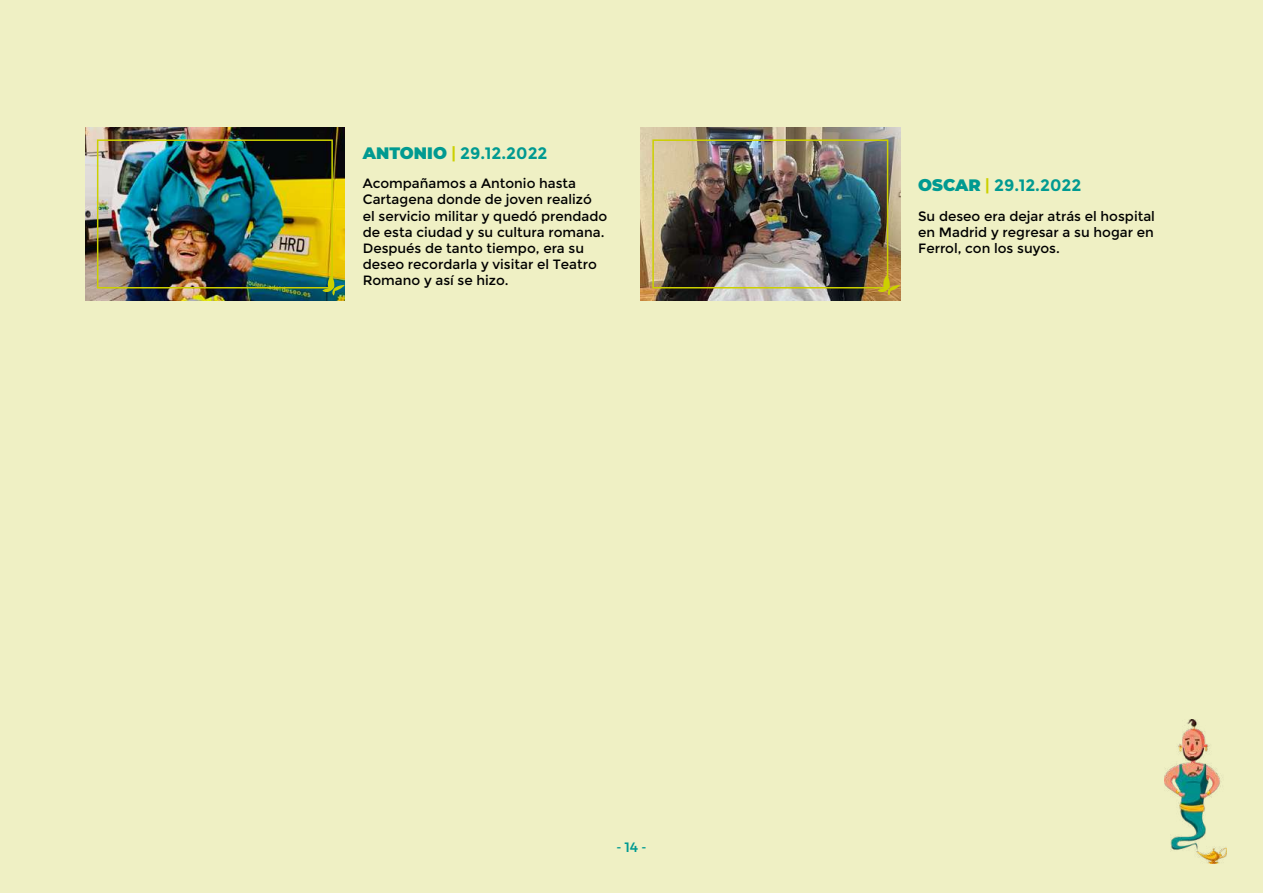
<style>
.page{position:relative;width:1263px;height:893px;background:#eff0c4}
.page>*{position:absolute;margin:0;border:0;box-sizing:border-box;transform-origin:0 0}
.t1{font:700 16.5px "Montserrat";color:#009a91}
.t2{font:13.5px/16.2px "Montserrat";color:#000}
.t3{font:500 13.5px "Montserrat";color:#009a91}
.s1{font-weight:900}
.s2{color:#ccd000}
</style>
<div class="page">
<img style="left:1164px;top:720px;width:63px;height:143px">
<img style="left:85px;top:128px;width:260px;height:172px">
<div style="left:97px;top:139px;width:236px;height:149px;border:2px solid #ccd000"></div>
<svg style="left:322px;top:275px;width:23px;height:21px"></svg>
<img style="left:640px;top:128px;width:260px;height:172px">
<div style="left:652px;top:139px;width:236px;height:149px;border:2px solid #ccd000"></div>
<svg style="left:878px;top:275px;width:22px;height:21px"></svg>
<p class="t1" style="left:363px;top:143px;width:186px"><span class="s1">ANTONIO</span> <span class="s2">|</span> 29.12.2022</p>
<p class="t2" style="left:363px;top:175px;width:246px">Acompañamos a Antonio hasta<br>Cartagena donde de joven realizó<br>el servicio militar y quedó prendado de esta ciudad y su cultura romana.<br>Después de tanto tiempo, era su deseo recordarla y visitar el Teatro<br>Romano y así se hizo.</p>
<p class="t1" style="left:918px;top:175px;width:165px"><span class="s1">OSCAR</span> <span class="s2">|</span> 29.12.2022</p>
<p class="t2" style="left:918px;top:208px;width:238px;text-align:justify">Su deseo era dejar atrás el hospital en Madrid y regresar a su hogar en Ferrol, con los suyos.</p>
<p class="t3" style="left:616px;top:837px;width:31px">- 14 -</p>
</div>
